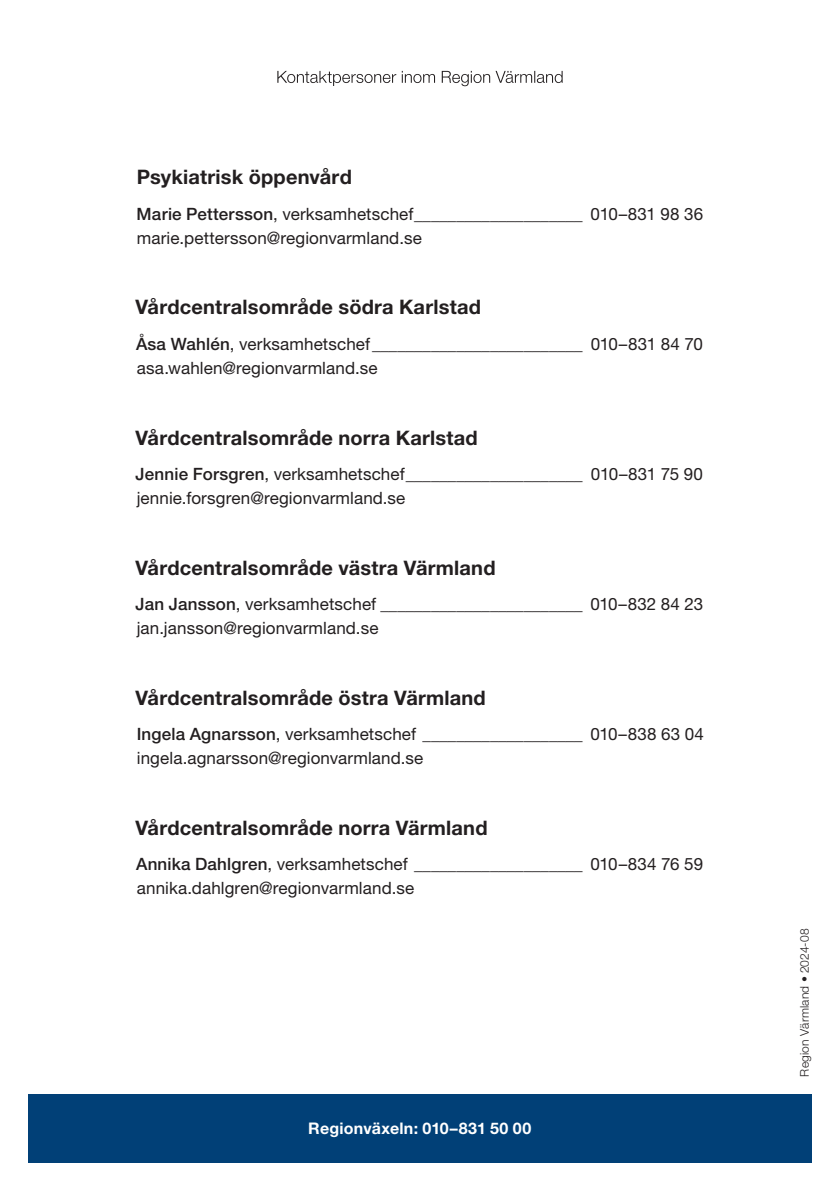
<style>
.page{position:relative;width:840px;height:1191px;background:#fff}
.page>*{position:absolute;margin:0;border:0;box-sizing:border-box;transform-origin:0 0}
.t1{font:700 20px "Helvetica Neue LT Pro";letter-spacing:.01em;color:#231f20}
.t2{font:17px/24px "Helvetica Neue LT Pro";letter-spacing:.005em;color:#231f20}
.t3{font:700 16px "Helvetica Neue LT Pro";letter-spacing:.015em;color:#fff}
.t4{font:300 12px "Helvetica Neue LT Pro";letter-spacing:.02em;color:#231f20}
.s1{font-weight:500}
</style>
<div class="page">
<svg style="left:277px;top:71px;width:285px;height:15px"></svg>
<div style="left:28px;top:1094px;width:783px;height:68px;background:#014077"></div>
<p class="t1" style="left:137px;top:165px;width:216px">Psykiatrisk öppenvård</p>
<p class="t2" style="left:137px;top:201px;width:567px"><span class="s1">Marie Pettersson</span>, verksamhetschef____________________ 010–831 98 36 marie.pettersson@regionvarmland.se</p>
<p class="t1" style="left:135px;top:295px;width:347px">Vårdcentralsområde södra Karlstad</p>
<p class="t2" style="left:136px;top:331px;width:568px"><span class="s1">Åsa Wahlén</span>, verksamhetschef_________________________ 010–831 84 70 asa.wahlen@regionvarmland.se</p>
<p class="t1" style="left:135px;top:425px;width:343px">Vårdcentralsområde norra Karlstad</p>
<p class="t2" style="left:135px;top:461px;width:568px"><span class="s1">Jennie Forsgren</span>, verksamhetschef_____________________ 010–831 75 90 jennie.forsgren@regionvarmland.se</p>
<p class="t1" style="left:135px;top:555px;width:361px">Vårdcentralsområde västra Värmland</p>
<p class="t2" style="left:135px;top:591px;width:569px"><span class="s1">Jan Jansson</span>, verksamhetschef ________________________ 010–832 84 23 jan.jansson@regionvarmland.se</p>
<p class="t1" style="left:135px;top:685px;width:351px">Vårdcentralsområde östra Värmland</p>
<p class="t2" style="left:137px;top:721px;width:568px"><span class="s1">Ingela Agnarsson</span>, verksamhetschef ___________________ 010–838 63 04 ingela.agnarsson@regionvarmland.se</p>
<p class="t1" style="left:135px;top:815px;width:353px">Vårdcentralsområde norra Värmland</p>
<p class="t2" style="left:136px;top:851px;width:568px"><span class="s1">Annika Dahlgren</span>, verksamhetschef ____________________ 010–834 76 59 annika.dahlgren@regionvarmland.se</p>
<p class="t3" style="left:308px;top:1118px;width:224px">Regionväxeln: 010–831 50 00</p>
<p class="t4" style="left:796px;top:1076px;width:150px;rotate:-90deg">Region Värmland • 2024-08</p>
</div>
